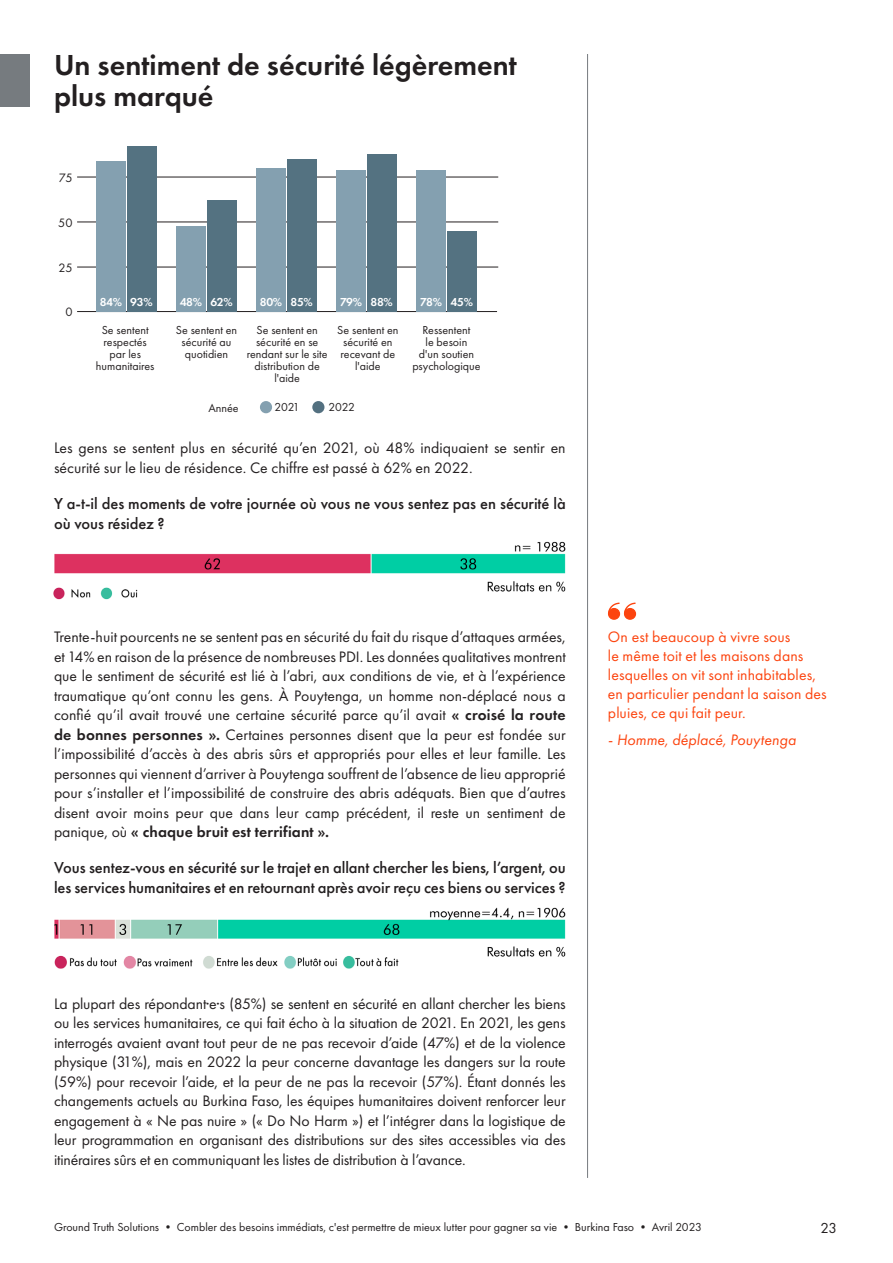
<style>
.page{position:relative;width:893px;height:1263px;background:#fff}
.page>*{position:absolute;margin:0;border:0;box-sizing:border-box;transform-origin:0 0}
.Titles_Medium{font:600 30px/31.5px "Futura PT";color:#231f20}
.QUESTIONS{font:500 16.5px/19.8px "Futura PT";letter-spacing:-.005em;color:#231f20}
.Body{font:15.75px/19.5px "Futura PT";color:#231f20;text-align:justify}
.Quotes{font:15.75px/18.9px "Futura PT";letter-spacing:.005em;color:#fc440f}
.Quotes-2{font:italic 15.75px "Futura PT";letter-spacing:.005em;color:#fc440f}
.t1{font:15px "Futura PT";color:#231f20}
.t2{font:12.6px "Futura PT";color:#231f20}
.Body-2{font:12px/12px "Futura PT";color:#231f20;text-align:center}
.t3{font:600 12px "Futura PT";letter-spacing:-.02em;color:#fff}
.s1{font-weight:600}
</style>
<div class="page">
<hr style="left:587px;top:54px;width:1px;height:1124px;background:#767b7f">
<img style="left:54px;top:541px;width:512px;height:51px">
<img style="left:54px;top:907px;width:512px;height:50px">
<div style="left:0;top:54px;width:30px;height:53px;background:#767b7f"></div>
<div style="left:609px;top:609px;width:10px;height:10px;background:#fc440f;border-radius:50%"></div>
<div style="left:608px;top:608px;width:12px;height:12px;border:1px solid #fc440f;border-radius:50%"></div>
<div style="left:625px;top:609px;width:10px;height:10px;background:#fc440f;border-radius:50%"></div>
<div style="left:624px;top:608px;width:12px;height:12px;border:1px solid #fc440f;border-radius:50%"></div>
<svg style="left:608px;top:602px;width:29px;height:13px"></svg>
<hr style="left:77px;top:311px;width:420px;height:1px;background:#231f20">
<hr style="left:77px;top:267px;width:421px;height:1px;background:#231f20">
<hr style="left:77px;top:222px;width:421px;height:1px;background:#231f20">
<hr style="left:77px;top:177px;width:421px;height:1px;background:#231f20">
<div style="left:96px;top:162px;width:30px;height:150px;background:#84a0b0"></div>
<div style="left:127px;top:146px;width:29px;height:166px;background:#547281"></div>
<div style="left:176px;top:226px;width:30px;height:86px;background:#84a0b0"></div>
<div style="left:207px;top:200px;width:29px;height:112px;background:#547281"></div>
<div style="left:256px;top:169px;width:30px;height:143px;background:#84a0b0"></div>
<div style="left:287px;top:159px;width:30px;height:153px;background:#547281"></div>
<div style="left:336px;top:170px;width:30px;height:142px;background:#84a0b0"></div>
<div style="left:367px;top:154px;width:30px;height:158px;background:#547281"></div>
<div style="left:416px;top:170px;width:30px;height:142px;background:#84a0b0"></div>
<div style="left:447px;top:232px;width:30px;height:80px;background:#547281"></div>
<div style="left:260px;top:401px;width:12px;height:12px;background:#84a0b0;border-radius:50%"></div>
<div style="left:312px;top:401px;width:12px;height:12px;background:#537080;border-radius:50%"></div>
<img style="left:53px;top:587px;width:94px;height:13px">
<img style="left:54px;top:953px;width:358px;height:16px">
<p class="Titles_Medium" style="left:54px;top:49px;width:464px">Un sentiment de sécurité légèrement plus marqué</p>
<p class="t2" style="left:59px;top:170px;width:15px">75</p>
<p class="t2" style="left:58px;top:215px;width:16px">50</p>
<p class="t2" style="left:58px;top:260px;width:16px">25</p>
<p class="t2" style="left:65px;top:305px;width:9px">0</p>
<p class="t3" style="left:100px;top:294px;width:24px">84%</p>
<p class="t3" style="left:130px;top:294px;width:24px">93%</p>
<p class="t3" style="left:180px;top:294px;width:24px">48%</p>
<p class="t3" style="left:210px;top:294px;width:24px">62%</p>
<p class="t3" style="left:260px;top:294px;width:24px">80%</p>
<p class="t3" style="left:290px;top:294px;width:24px">85%</p>
<p class="t3" style="left:340px;top:294px;width:24px">79%</p>
<p class="t3" style="left:370px;top:294px;width:24px">88%</p>
<p class="t3" style="left:420px;top:294px;width:24px">78%</p>
<p class="t3" style="left:450px;top:294px;width:24px">45%</p>
<p class="Body-2" style="left:176px;top:324px;width:63px">Se sentent en sécurité au quotidien</p>
<p class="Body-2" style="left:247px;top:323px;width:82px">Se sentent en sécurité en se rendant sur le site distribution de l'aide</p>
<p class="Body-2" style="left:337px;top:324px;width:63px">Se sentent en sécurité en recevant de l'aide</p>
<p class="Body-2" style="left:412px;top:323px;width:70px">Ressentent<br>le besoin<br>d'un soutien psychologique</p>
<p class="Body-2" style="left:96px;top:323px;width:60px">Se sentent respectés par les humanitaires</p>
<p class="Body-2" style="left:208px;top:402px;width:32px">Année</p>
<p class="Body-2" style="left:275px;top:401px;width:27px">2021</p>
<p class="Body-2" style="left:329px;top:401px;width:28px">2022</p>
<p class="Body" style="left:54px;top:438px;width:513px">Les gens se sentent plus en sécurité qu’en 2021, où 48% indiquaient se sentir en sécurité sur le lieu de résidence. Ce chiffre est passé à 62% en 2022.</p>
<p class="QUESTIONS" style="left:54px;top:493px;width:513px">Y a-t-il des moments de votre journée où vous ne vous sentez pas en sécurité là où vous résidez ?</p>
<p class="Body" style="left:54px;top:627px;width:513px">Trente-huit pourcents ne se sentent pas en sécurité du fait du risque d’attaques armées, et 14% en raison de la présence de nombreuses PDI. Les données qualitatives montrent que le sentiment de sécurité est lié à l’abri, aux conditions de vie, et à l’expérience traumatique qu’ont connu les gens. À Pouytenga, un homme non-déplacé nous a confié qu’il avait trouvé une certaine sécurité parce qu’il avait <span class="s1">« croisé la route de bonnes personnes ».</span> Certaines personnes disent que la peur est fondée sur l’impossibilité d’accès à des abris sûrs et appropriés pour elles et leur famille. Les personnes qui viennent d’arriver à Pouytenga souffrent de l’absence de lieu approprié pour s’installer et l’impossibilité de construire des abris adéquats. Bien que d’autres disent avoir moins peur que dans leur camp précédent, il reste un sentiment de panique, où <span class="s1">« chaque bruit est terrifiant ».</span></p>
<p class="QUESTIONS" style="left:54px;top:858px;width:513px">Vous sentez-vous en sécurité sur le trajet en allant chercher les biens, l’argent, ou les services humanitaires et en retournant après avoir reçu ces biens ou services ?</p>
<p class="Body" style="left:54px;top:994px;width:513px">La plupart des répondant·e·s (85%) se sentent en sécurité en allant chercher les biens ou les services humanitaires, ce qui fait écho à la situation de 2021. En 2021, les gens interrogés avaient avant tout peur de ne pas recevoir d’aide (47%) et de la violence physique (31%), mais en 2022 la peur concerne davantage les dangers sur la route (59%) pour recevoir l’aide, et la peur de ne pas la recevoir (57%). Étant donnés les changements actuels au Burkina Faso, les équipes humanitaires doivent renforcer leur engagement à « Ne pas nuire » (« Do No Harm ») et l’intégrer dans la logistique de leur programmation en organisant des distributions sur des sites accessibles via des itinéraires sûrs et en communiquant les listes de distribution à l’avance.</p>
<p class="Quotes" style="left:608px;top:628px;width:220px">On est beaucoup à vivre sous<br>le même toit et les maisons dans lesquelles on vit sont inhabitables, en particulier pendant la saison des pluies, ce qui fait peur.</p>
<p class="Quotes-2" style="left:608px;top:731px;width:190px">- Homme, déplacé, Pouytenga</p>
<p class="Body-2" style="left:54px;top:1221px;width:649px">Ground Truth Solutions • Combler des besoins immédiats, c'est permettre de mieux lutter pour gagner sa vie • Burkina Faso • Avril 2023</p>
<p class="t1" style="left:821px;top:1219px;width:18px">23</p>
</div>
